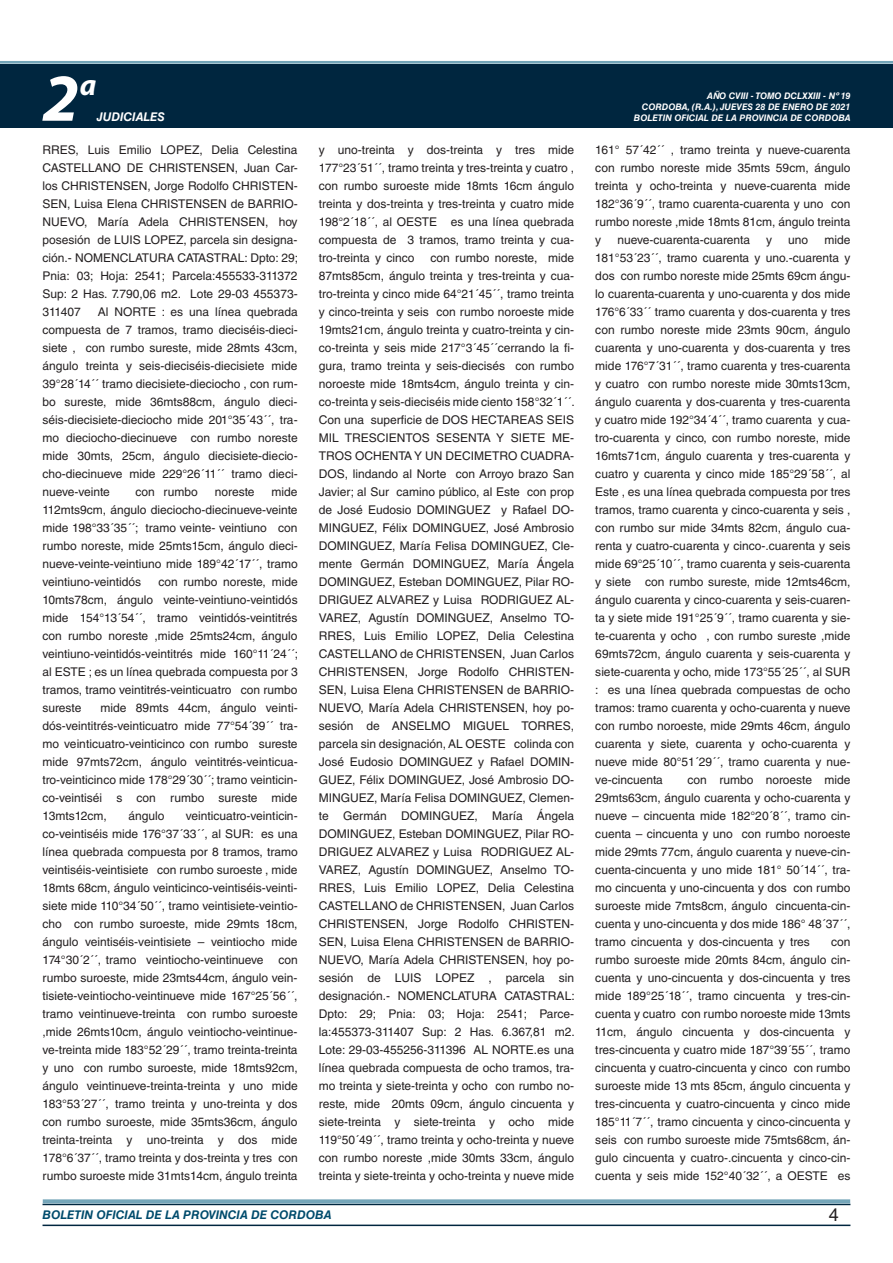
<style>
.page{position:relative;width:893px;height:1263px;background:#fff}
.page>*{position:absolute;margin:0;border:0;box-sizing:border-box;transform-origin:0 0}
.t1{font:italic 700 67.5px "Myriad Pro";color:#fff}
.t2{font:italic 700 30px "Myriad Pro";color:#fff}
.t3{font:18px "Helvetica LT Std";color:#231f20}
.t4{font:12px/18px "Helvetica LT Std";color:#231f20;text-align:justify}
.t5{font:italic 700 12px "Helvetica LT Std";color:#004b6c}
.t6{font:italic 700 12px "Helvetica LT Std";color:#fff}
.t7{font:italic 700 9px/10.8px "Helvetica LT Std";color:#fff;text-align:right}
</style>
<div class="page">
<div style="left:0;top:61px;width:893px;height:6px;background:#fff;opacity:.75"></div>
<div style="left:0;top:64px;width:893px;height:64px;background:#00263f"></div>
<hr style="left:43px;top:1224px;width:807px;height:2px;background:#00263f">
<div style="left:42px;top:1198px;width:809px;height:8px;background:#fff;opacity:.75"></div>
<h1 class="t1" style="left:43px;top:54px;width:38px">2</h1>
<h2 class="t2" style="left:80px;top:66px;width:18px">a</h2>
<p class="t7" style="left:642px;top:91px;width:210px">AÑO CVIII - TOMO DCLXXIII - Nº 19<br>CORDOBA, (R.A.), JUEVES 28 DE ENERO DE 2021</p>
<p class="t6" style="left:97px;top:110px;width:70px">JUDICIALES</p>
<p class="t7" style="left:634px;top:112px;width:218px">BOLETIN OFICIAL DE LA PROVINCIA DE CORDOBA</p>
<p class="t4" style="left:43px;top:141px;width:257px">RRES, Luis Emilio LOPEZ, Delia Celestina CASTELLANO DE CHRISTENSEN, Juan Car&shy;los CHRISTENSEN, Jorge Rodolfo CHRISTEN-SEN, Luisa Elena CHRISTENSEN de BARRIO-NUEVO, María Adela CHRISTENSEN, hoy posesión de LUIS LOPEZ, parcela sin designa&shy;ción.- NOMENCLATURA CATASTRAL: Dpto: 29; Pnia: 03; Hoja: 2541; Parcela:455533-311372<br>Sup: 2 Has. 7.790,06 m2. Lote 29-03 455373- 311407</p>
<p class="t4" style="left:43px;top:303px;width:257px;text-indent:55px">Al NORTE : es una línea quebrada compuesta de 7 tramos, tramo dieciséis-dieci&shy;siete , con rumbo sureste, mide 28mts 43cm, ángulo treinta y seis-dieciséis-diecisiete mide 39°28´14´´ tramo diecisiete-dieciocho , con rum&shy;bo sureste, mide 36mts88cm, ángulo dieci&shy;séis-diecisiete-dieciocho mide 201°35´43´´, tra&shy;mo dieciocho-diecinueve con rumbo noreste mide 30mts, 25cm, ángulo diecisiete-diecio&shy;cho-diecinueve mide 229°26´11´´ tramo dieci&shy;nueve-veinte</p>
<p class="t4" style="left:43px;top:483px;width:257px;text-indent:229px">mide 112mts9cm, ángulo dieciocho-diecinueve-veinte mide 198°33´35´´; tramo veinte- veintiuno con rumbo noreste, mide 25mts15cm, ángulo dieci&shy;nueve-veinte-veintiuno mide 189°42´17´´, tramo veintiuno-veintidós</p>
<p class="t4" style="left:136px;top:483px;width:64px">con rumbo</p>
<p class="t4" style="left:215px;top:483px;width:41px">noreste</p>
<p class="t4" style="left:43px;top:573px;width:257px;text-indent:116px">con rumbo noreste, mide 10mts78cm, ángulo veinte-veintiuno-veintidós mide 154°13´54´´, tramo veintidós-veintitrés con rumbo noreste ,mide 25mts24cm, ángulo veintiuno-veintidós-veintitrés mide 160°11´24´´; al ESTE ; es un línea quebrada compuesta por 3 tramos, tramo veintitrés-veinticuatro con rumbo sureste</p>
<p class="t4" style="left:43px;top:699px;width:257px;text-indent:58px">mide 89mts 44cm, ángulo veinti&shy;dós-veintitrés-veinticuatro mide 77°54´39´´ tra&shy;mo veinticuatro-veinticinco con rumbo sureste mide 97mts72cm, ángulo veintitrés-veinticua&shy;tro-veinticinco mide 178°29´30´´; tramo veinticin&shy;co-veintiséi s con rumbo sureste mide 13mts12cm,</p>
<p class="t4" style="left:128px;top:807px;width:38px">ángulo</p>
<p class="t4" style="left:43px;top:807px;width:257px;text-indent:143px">veinticuatro-veinticin&shy;co-veintiséis mide 176°37´33´´, al SUR: es una línea quebrada compuesta por 8 tramos, tramo veintiséis-veintisiete con rumbo suroeste , mide 18mts 68cm, ángulo veinticinco-veintiséis-veinti&shy;siete mide 110°34´50´´, tramo veintisiete-veintio&shy;cho con rumbo suroeste, mide 29mts 18cm, ángulo veintiséis-veintisiete – veintiocho mide 174°30´2´´, tramo veintiocho-veintinueve con rumbo suroeste, mide 23mts44cm, ángulo vein&shy;tisiete-veintiocho-veintinueve mide 167°25´56´´, tramo veintinueve-treinta con rumbo suroeste ,mide 26mts10cm, ángulo veintiocho-veintinue&shy;ve-treinta mide 183°52´29´´, tramo treinta-treinta y uno con rumbo suroeste, mide 18mts92cm, ángulo veintinueve-treinta-treinta y uno mide 183°53´27´´, tramo treinta y uno-treinta y dos con rumbo suroeste, mide 35mts36cm, ángulo treinta-treinta y uno-treinta y dos mide 178°6´37´´, tramo treinta y dos-treinta y tres con rumbo suroeste mide 31mts14cm, ángulo treinta</p>
<p class="t4" style="left:319px;top:141px;width:257px">y uno-treinta y dos-treinta y tres mide 177°23´51´´, tramo treinta y tres-treinta y cuatro , con rumbo suroeste mide 18mts 16cm ángulo treinta y dos-treinta y tres-treinta y cuatro mide 198°2´18´´, al OESTE es una línea quebrada compuesta de 3 tramos, tramo treinta y cua&shy;tro-treinta y cinco</p>
<p class="t4" style="left:319px;top:249px;width:257px;text-indent:112px">con rumbo noreste, mide 87mts85cm, ángulo treinta y tres-treinta y cua&shy;tro-treinta y cinco mide 64°21´45´´, tramo treinta y cinco-treinta y seis con rumbo noroeste mide 19mts21cm, ángulo treinta y cuatro-treinta y cin&shy;co-treinta y seis mide 217°3´45´´cerrando la fi&shy;gura, tramo treinta y seis-diecisés con rumbo noroeste mide 18mts4cm, ángulo treinta y cin&shy;co-treinta y seis-dieciséis mide ciento 158°32´1´´.<br>Con una superficie de DOS HECTAREAS SEIS MIL TRESCIENTOS SESENTA Y SIETE ME-TROS OCHENTA Y UN DECIMETRO CUADRA-DOS, lindando al Norte con Arroyo brazo San Javier; al Sur camino público, al Este con prop de José Eudosio DOMINGUEZ y Rafael DO-MINGUEZ, Félix DOMINGUEZ, José Ambrosio DOMINGUEZ, María Felisa DOMINGUEZ, Cle&shy;mente Germán DOMINGUEZ, María Ángela DOMINGUEZ, Esteban DOMINGUEZ, Pilar RO-DRIGUEZ ALVAREZ y Luisa RODRIGUEZ AL-VAREZ, Agustín DOMINGUEZ, Anselmo TO-RRES, Luis Emilio LOPEZ, Delia Celestina CASTELLANO de CHRISTENSEN, Juan Carlos CHRISTENSEN, Jorge Rodolfo CHRISTEN-SEN, Luisa Elena CHRISTENSEN de BARRIO-NUEVO, María Adela CHRISTENSEN, hoy po&shy;sesión de ANSELMO MIGUEL TORRES, parcela sin designación, AL OESTE colinda con José Eudosio DOMINGUEZ y Rafael DOMIN-GUEZ, Félix DOMINGUEZ, José Ambrosio DO-MINGUEZ, María Felisa DOMINGUEZ, Clemen&shy;te Germán DOMINGUEZ, María Ángela DOMINGUEZ, Esteban DOMINGUEZ, Pilar RO-DRIGUEZ ALVAREZ y Luisa RODRIGUEZ AL-VAREZ, Agustín DOMINGUEZ, Anselmo TO-RRES, Luis Emilio LOPEZ, Delia Celestina CASTELLANO de CHRISTENSEN, Juan Carlos CHRISTENSEN, Jorge Rodolfo CHRISTEN-SEN, Luisa Elena CHRISTENSEN de BARRIO-NUEVO, María Adela CHRISTENSEN, hoy po&shy;sesión de LUIS LOPEZ , parcela sin designación.- NOMENCLATURA CATASTRAL:<br>Dpto: 29; Pnia: 03; Hoja: 2541; Parce&shy;la:455373-311407 Sup: 2 Has. 6.367,81 m2.<br>Lote: 29-03-455256-311396 AL NORTE.es una línea quebrada compuesta de ocho tramos, tra&shy;mo treinta y siete-treinta y ocho con rumbo no&shy;reste, mide 20mts 09cm, ángulo cincuenta y siete-treinta y siete-treinta y ocho mide 119°50´49´´, tramo treinta y ocho-treinta y nueve con rumbo noreste ,mide 30mts 33cm, ángulo treinta y siete-treinta y ocho-treinta y nueve mide</p>
<p class="t4" style="left:595px;top:141px;width:257px">161° 57´42´´ , tramo treinta y nueve-cuarenta con rumbo noreste mide 35mts 59cm, ángulo treinta y ocho-treinta y nueve-cuarenta mide 182°36´9´´, tramo cuarenta-cuarenta y uno con rumbo noreste ,mide 18mts 81cm, ángulo treinta y</p>
<p class="t4" style="left:595px;top:231px;width:257px;text-indent:229px">mide 181°53´23´´, tramo cuarenta y uno.-cuarenta y dos con rumbo noreste mide 25mts 69cm ángu&shy;lo cuarenta-cuarenta y uno-cuarenta y dos mide 176°6´33´´ tramo cuarenta y dos-cuarenta y tres con rumbo noreste mide 23mts 90cm, ángulo cuarenta y uno-cuarenta y dos-cuarenta y tres mide 176°7´31´´, tramo cuarenta y tres-cuarenta y cuatro con rumbo noreste mide 30mts13cm, ángulo cuarenta y dos-cuarenta y tres-cuarenta y cuatro mide 192°34´4´´, tramo cuarenta y cua&shy;tro-cuarenta y cinco, con rumbo noreste, mide 16mts71cm, ángulo cuarenta y tres-cuarenta y cuatro y cuarenta y cinco mide 185°29´58´´, al Este , es una línea quebrada compuesta por tres tramos, tramo cuarenta y cinco-cuarenta y seis , con rumbo sur mide 34mts 82cm, ángulo cua&shy;renta y cuatro-cuarenta y cinco-.cuarenta y seis mide 69°25´10´´, tramo cuarenta y seis-cuarenta y siete con rumbo sureste, mide 12mts46cm, ángulo cuarenta y cinco-cuarenta y seis-cuaren&shy;ta y siete mide 191°25´9´´, tramo cuarenta y sie&shy;te-cuarenta y ocho , con rumbo sureste ,mide 69mts72cm, ángulo cuarenta y seis-cuarenta y siete-cuarenta y ocho, mide 173°55´25´´, al SUR : es una línea quebrada compuestas de ocho tramos: tramo cuarenta y ocho-cuarenta y nueve con rumbo noroeste, mide 29mts 46cm, ángulo cuarenta y siete, cuarenta y ocho-cuarenta y nueve mide 80°51´29´´, tramo cuarenta y nue&shy;ve-cincuenta</p>
<p class="t4" style="left:617px;top:231px;width:134px">nueve-cuarenta-cuarenta</p>
<p class="t4" style="left:766px;top:231px;width:7px">y</p>
<p class="t4" style="left:788px;top:231px;width:22px">uno</p>
<p class="t4" style="left:595px;top:771px;width:257px;text-indent:92px">con rumbo noroeste mide 29mts63cm, ángulo cuarenta y ocho-cuarenta y nueve – cincuenta mide 182°20´8´´, tramo cin&shy;cuenta – cincuenta y uno con rumbo noroeste mide 29mts 77cm, ángulo cuarenta y nueve-cin&shy;cuenta-cincuenta y uno mide 181° 50´14´´, tra&shy;mo cincuenta y uno-cincuenta y dos con rumbo suroeste mide 7mts8cm, ángulo cincuenta-cin&shy;cuenta y uno-cincuenta y dos mide 186° 48´37´´, tramo cincuenta y dos-cincuenta y tres</p>
<p class="t4" style="left:595px;top:933px;width:257px;text-indent:236px">con rumbo suroeste mide 20mts 84cm, ángulo cin&shy;cuenta y uno-cincuenta y dos-cincuenta y tres mide 189°25´18´´, tramo cincuenta y tres-cin&shy;cuenta y cuatro con rumbo noroeste mide 13mts 11cm, ángulo cincuenta y dos-cincuenta y tres-cincuenta y cuatro mide 187°39´55´´, tramo cincuenta y cuatro-cincuenta y cinco con rumbo suroeste mide 13 mts 85cm, ángulo cincuenta y tres-cincuenta y cuatro-cincuenta y cinco mide 185°11´7´´, tramo cincuenta y cinco-cincuenta y seis con rumbo suroeste mide 75mts68cm, án&shy;gulo cincuenta y cuatro-.cincuenta y cinco-cin&shy;cuenta y seis mide 152°40´32´´, a OESTE es</p>
<p class="t5" style="left:43px;top:1208px;width:290px">BOLETIN OFICIAL DE LA PROVINCIA DE CORDOBA</p>
<h3 class="t3" style="left:829px;top:1204px;width:12px">4</h3>
</div>
